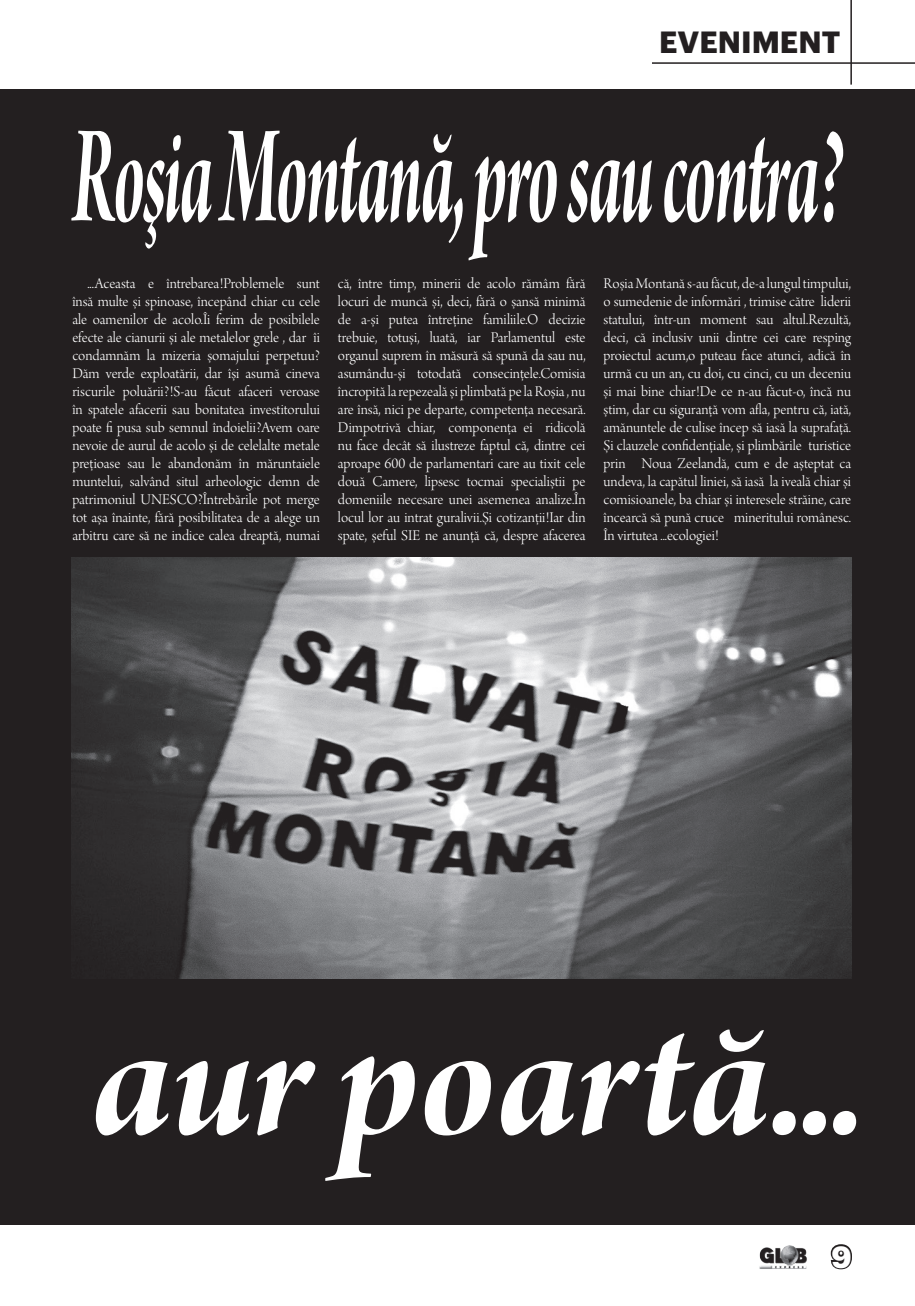
<style>
.page{position:relative;width:915px;height:1306px;background:#fff}
.page>*{position:absolute;margin:0;border:0;box-sizing:border-box;transform-origin:0 0}
.t1{font:177.6px "Arno Pro Bold Italic Display";letter-spacing:-.005em;color:#fff}
.t2{font:148.35px "Arno Pro Bold Italic Display";letter-spacing:-.025em;color:#fff;scale:.49 1}
.t3{font:700 30px "Graphik";color:#231f20}
.t4{font:700 30px "Graphik";color:#fff}
.t5{font:15.75px/18px "Arno Pro Light Display";color:#fff;text-align:justify}
</style>
<div class="page">
<svg style="left:830px;top:1244px;width:22px;height:26px"></svg>
<img style="left:759px;top:1245px;width:48px;height:24px">
<hr style="left:850px;top:0;width:1px;height:85px;background:#231f20">
<hr style="left:651px;top:62px;width:263px;height:2px;background:#231f20">
<div style="left:0;top:89px;width:914px;height:1136px;background:#231f20"></div>
<img style="left:72px;top:558px;width:779px;height:420px">
<h3 class="t3" style="left:659px;top:18px;width:182px">EVENIMENT</h3>
<h2 class="t2" style="left:72px;top:93px;width:1570px">Roşia Montană, pro sau contra?</h2>
<p class="t5" style="left:72px;top:275px;width:249px;text-indent:15px">...Aceasta e întrebarea!Problemele sunt însă multe și spinoase, începând chiar cu cele ale oamenilor de acolo.Îi ferim de posibilele efecte ale cianurii și ale metalelor grele , dar îi condamnăm la mizeria șomajului perpetuu?<br>Dăm verde exploatării, dar își asumă cineva riscurile poluării?!S-au făcut afaceri veroase în spatele afacerii sau bonitatea investitorului poate fi pusa sub semnul îndoielii?Avem oare nevoie de aurul de acolo și de celelalte metale prețioase sau le abandonăm în măruntaiele muntelui, salvând situl arheologic demn de patrimoniul UNESCO?Întrebările pot merge tot așa înainte, fără posibilitatea de a alege un arbitru care să ne indice calea dreaptă, numai</p>
<p class="t5" style="left:338px;top:275px;width:249px">că, între timp, minerii de acolo rămâm fără locuri de muncă și, deci, fără o șansă minimă de a-și putea întreține familiile.O decizie trebuie, totuși, luată, iar Parlamentul este organul suprem în măsură să spună da sau nu, asumându-și totodată consecințele.Comisia încropită la repezeală și plimbată pe la Roșia , nu are însă, nici pe departe, competența necesară.<br>Dimpotrivă chiar, componența ei ridicolă nu face decât să ilustreze faptul că, dintre cei aproape 600 de parlamentari care au tixit cele două Camere, lipsesc tocmai specialiștii pe domeniile necesare unei asemenea analize.În locul lor au intrat guralivii.Și cotizanții!Iar din spate, șeful SIE ne anunță că, despre afacerea</p>
<p class="t5" style="left:603px;top:275px;width:249px">Roșia Montană s-au făcut, de-a lungul timpului, o sumedenie de informări , trimise către liderii statului, într-un moment sau altul.Rezultă, deci, că inclusiv unii dintre cei care resping proiectul acum,o puteau face atunci, adică în urmă cu un an, cu doi, cu cinci, cu un deceniu și mai bine chiar!De ce n-au făcut-o, încă nu știm, dar cu siguranță vom afla, pentru că, iată, amănuntele de culise încep să iasă la suprafață.<br>Și clauzele confidențiale, și plimbările turistice prin Noua Zeelandă, cum e de așteptat ca undeva, la capătul liniei, să iasă la iveală chiar și comisioanele, ba chiar și interesele străine, care încearcă să pună cruce mineritului românesc.<br>În virtutea ...ecologiei!</p>
<h1 class="t1" style="left:90px;top:980px;width:773px">aur poartă...</h1>
<h3 class="t4" style="left:831px;top:1233px;width:22px">9</h3>
</div>
